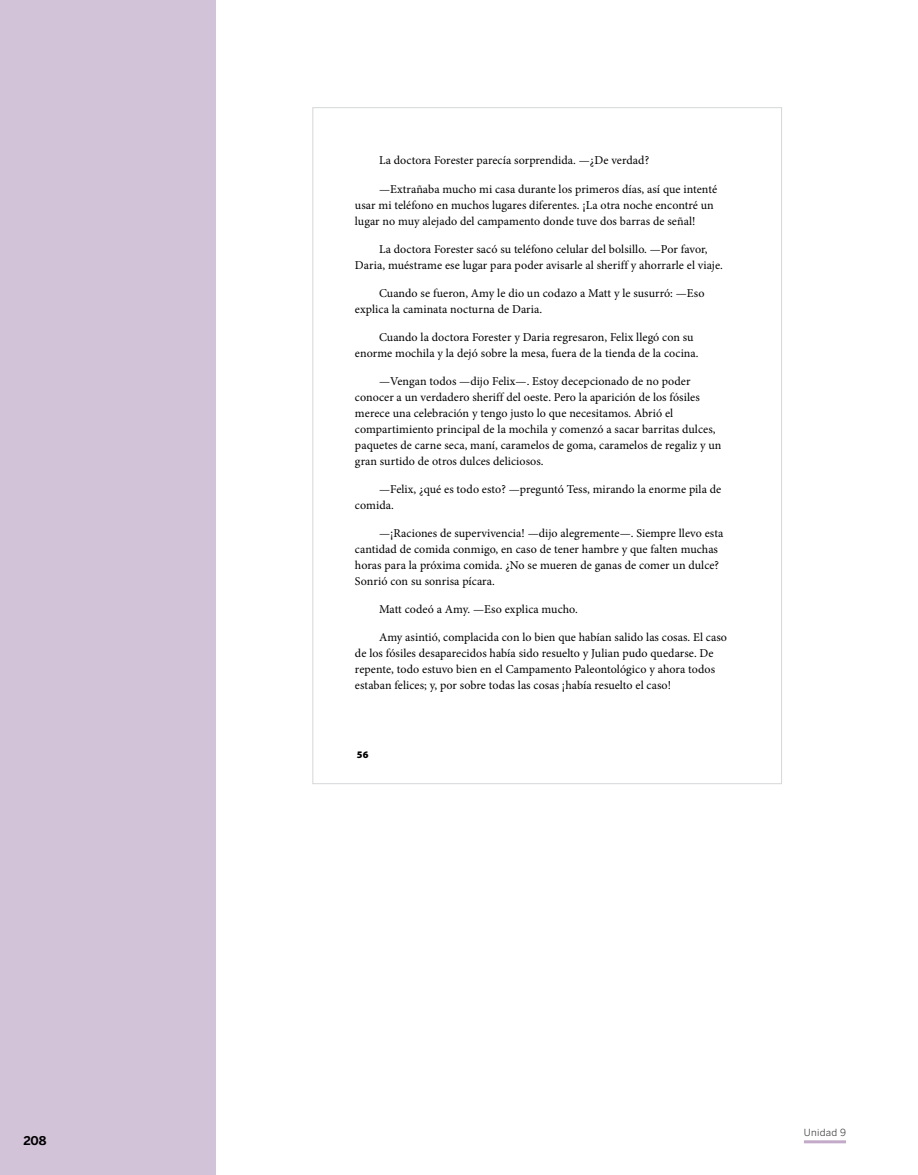
<style>
.page{position:relative;width:918px;height:1175px;background:#fff}
.page>*{position:absolute;margin:0;border:0;box-sizing:border-box;transform-origin:0 0}
.t1{font:12px/16px "Minion Pro";letter-spacing:.005em;color:#000}
.t2{font:700 12px "Benton Sans";color:#000}
.t3{font:900 10.05px "Myriad Pro";color:#000}
.t4{font:9.75px "Benton Sans";letter-spacing:.03em;color:#414042}
</style>
<div class="page">
<div style="left:0;top:0;width:216px;height:1174px;background:#d3c3d9"></div>
<hr style="left:804px;top:1140px;width:42px;height:3px;background:#c3aac9">
<p class="t2" style="left:23px;top:1133px;width:25px">208</p>
<p class="t1" style="left:379px;top:153px;width:272px">La doctora Forester parecía sorprendida. —¿De verdad?</p>
<p class="t1" style="left:355px;top:181px;width:364px;text-indent:24px">—Extrañaba mucho mi casa durante los primeros días, así que intenté usar mi teléfono en muchos lugares diferentes. ¡La otra noche encontré un lugar no muy alejado del campamento donde tuve dos barras de señal!</p>
<p class="t1" style="left:355px;top:241px;width:370px;text-indent:24px">La doctora Forester sacó su teléfono celular del bolsillo. —Por favor,<br>Daria, muéstrame ese lugar para poder avisarle al sheriff y ahorrarle el viaje.</p>
<p class="t1" style="left:355px;top:285px;width:351px;text-indent:24px">Cuando se fueron, Amy le dio un codazo a Matt y le susurró: —Eso explica la caminata nocturna de Daria.</p>
<p class="t1" style="left:355px;top:329px;width:345px;text-indent:24px">Cuando la doctora Forester y Daria regresaron, Felix llegó con su enorme mochila y la dejó sobre la mesa, fuera de la tienda de la cocina.</p>
<p class="t1" style="left:355px;top:373px;width:368px;text-indent:24px">—Vengan todos —dijo Felix—. Estoy decepcionado de no poder conocer a un verdadero sheriff del oeste. Pero la aparición de los fósiles merece una celebración y tengo justo lo que necesitamos. Abrió el compartimiento principal de la mochila y comenzó a sacar barritas dulces, paquetes de carne seca, maní, caramelos de goma, caramelos de regaliz y un gran surtido de otros dulces deliciosos.</p>
<p class="t1" style="left:355px;top:481px;width:368px;text-indent:24px">—Felix, ¿qué es todo esto? —preguntó Tess, mirando la enorme pila de comida.</p>
<p class="t1" style="left:355px;top:525px;width:370px;text-indent:24px">—¡Raciones de supervivencia! —dijo alegremente—. Siempre llevo esta cantidad de comida conmigo, en caso de tener hambre y que falten muchas horas para la próxima comida. ¿No se mueren de ganas de comer un dulce?<br>Sonrió con su sonrisa pícara.</p>
<p class="t1" style="left:379px;top:601px;width:200px">Matt codeó a Amy. —Eso explica mucho.</p>
<p class="t1" style="left:355px;top:629px;width:374px;text-indent:24px">Amy asintió, complacida con lo bien que habían salido las cosas. El caso de los fósiles desaparecidos había sido resuelto y Julian pudo quedarse. De repente, todo estuvo bien en el Campamento Paleontológico y ahora todos estaban felices; y, por sobre todas las cosas ¡había resuelto el caso!</p>
<p class="t3" style="left:357px;top:749px;width:13px">56</p>
<p class="t4" style="left:804px;top:1126px;width:44px">Unidad 9</p>
</div>
